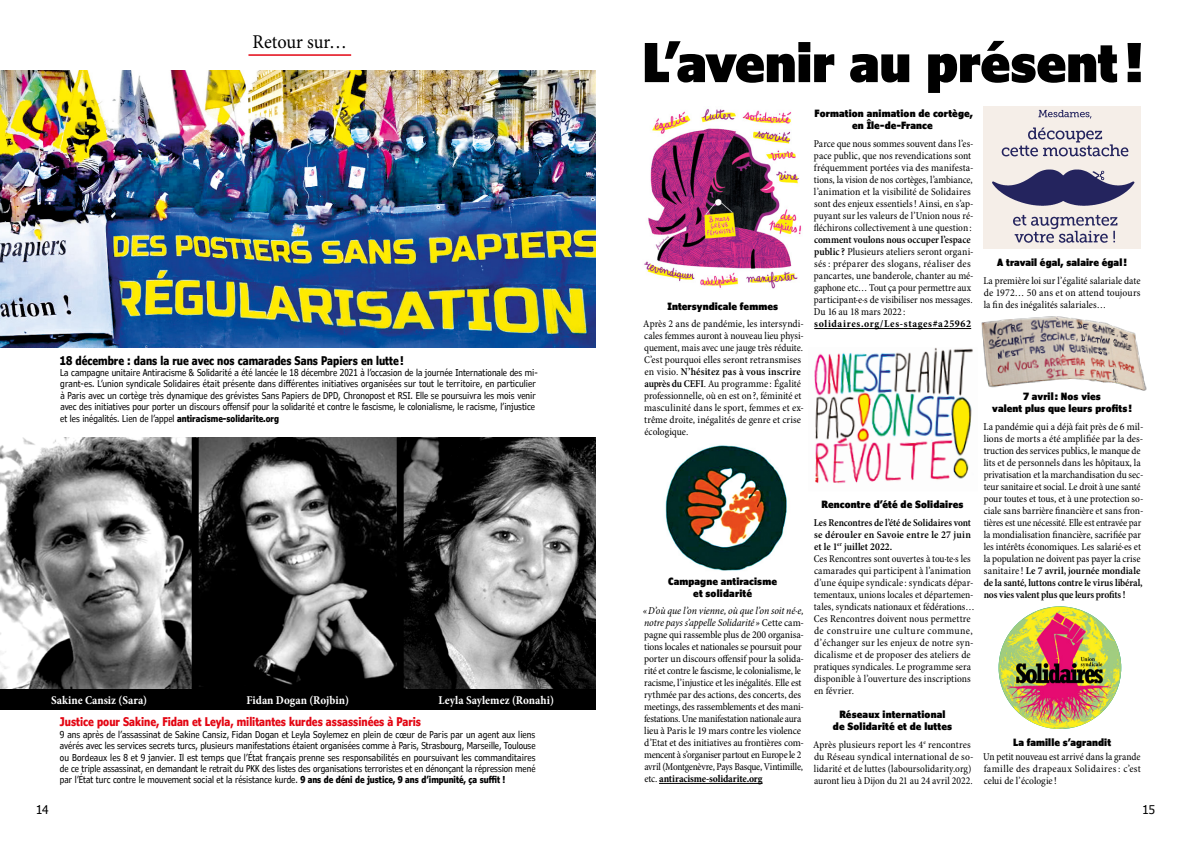
<style>
.page{position:relative;width:1191px;height:842px;background:#fff}
.page>*{position:absolute;margin:0;border:0;box-sizing:border-box;transform-origin:0 0}
.t1{font:900 condensed 53.8px "Verdana Pro";letter-spacing:-.005em;color:#000}
.t2{font:19.5px "Minion Pro";color:#000;scale:.94 1}
.t3{font:700 condensed 12px "Verdana Pro";color:#e30613;scale:.9 1}
.t4{font:700 condensed 12px "Minion Pro";color:#fff}
.t5{font:700 condensed 12px "Verdana Pro";color:#000;scale:.9 1}
.t6{font:condensed 12px "Verdana Pro";color:#000}
.t7{font:condensed 10.5px/12px "Minion Pro";letter-spacing:-.005em;color:#000}
.t8{font:700 condensed 10.5px "Minion Pro";letter-spacing:.06em;color:#000}
.t9{font:900 condensed 10px/12px "Verdana Pro";letter-spacing:.015em;color:#000;text-align:center}
.t10{font:condensed 9.5px/11.4px "Verdana Pro";color:#000;text-align:justify;scale:.91 1}
.t11{font:condensed 9.5px/11.4px "Verdana Pro";color:#000;scale:.9 1}
.s1{font-weight:700}
.s2{font-weight:600}
.s3{font-style:italic}
</style>
<div class="page">
<hr style="left:248px;top:54px;width:103px;height:2px;background:#e30613">
<hr style="left:659px;top:783px;width:103px;height:1px;background:#000">
<hr style="left:814px;top:328px;width:157px;height:1px;background:#000">
<img style="left:0;top:70px;width:595px;height:277px">
<img style="left:404px;top:437px;width:191px;height:252px">
<svg style="left:199px;top:437px;width:198px;height:252px;background:#464646"></svg>
<img style="left:0;top:437px;width:192px;height:252px">
<img style="left:814px;top:347px;width:159px;height:137px">
<div style="left:192px;top:437px;width:7px;height:272px;background:#000"></div>
<div style="left:397px;top:437px;width:7px;height:272px;background:#000"></div>
<div style="left:0;top:689px;width:595px;height:20px;background:#000"></div>
<img style="left:998px;top:606px;width:123px;height:123px;border-radius:61px">
<img style="left:983px;top:106px;width:158px;height:143px">
<img style="left:644px;top:109px;width:158px;height:180px">
<img style="left:981px;top:316px;width:166px;height:75px">
<img style="left:665px;top:445px;width:122px;height:126px">
<h2 class="t2" style="left:253px;top:29px;width:102px">Retour sur…</h2>
<p class="t5" style="left:60px;top:352px;width:384px">18 décembre : dans la rue avec nos camarades Sans Papiers en lutte!</p>
<p class="t11" style="left:60px;top:367px;width:532px">La campagne unitaire Antiracisme &amp; Solidarité a été lancée le 18 décembre 2021 à l’occasion de la journée Internationale des mi&shy;grant-es. L’union syndicale Solidaires était présente dans différentes initiatives organisées sur tout le territoire, en particulier à Paris avec un cortège très dynamique des grévistes Sans Papiers de DPD, Chronopost et RSI. Elle se poursuivra les mois venir avec des initiatives pour porter un discours offensif pour la solidarité et contre le fascisme, le colonialisme, le racisme, l’injustice et les inégalités. Lien de l’appel <span class="s1">antiracisme-solidarite.org</span></p>
<p class="t4" style="left:51px;top:693px;width:97px">Sakine Cansiz (Sara)</p>
<p class="t4" style="left:246px;top:693px;width:104px">Fidan Dogan (Rojbin)</p>
<p class="t4" style="left:438px;top:693px;width:117px">Leyla Saylemez (Ronahi)</p>
<p class="t3" style="left:60px;top:714px;width:403px">Justice pour Sakine, Fidan et Leyla, militantes kurdes assassinées à Paris</p>
<p class="t10" style="left:60px;top:729px;width:524px">9 ans après de l’assassinat de Sakine Cansiz, Fidan Dogan et Leyla Soylemez en plein de cœur de Paris par un agent aux liens avérés avec les services secrets turcs, plusieurs manifestations étaient organisées comme à Paris, Strasbourg, Marseille, Toulouse ou Bordeaux les 8 et 9 janvier. Il est temps que l’État français prenne ses responsabilités en poursuivant les commanditaires de ce triple assassinat, en demandant le retrait du PKK des listes des organisations terroristes et en dénonçant la répression mené par l’État turc contre le mouvement social et la résistance kurde. <span class="s1">9 ans de déni de justice, 9 ans d’impunité, ça suffit !</span></p>
<h1 class="t1" style="left:642px;top:25px;width:503px">L’avenir au présent!</h1>
<p class="t9" style="left:667px;top:300px;width:112px">Intersyndicale femmes</p>
<p class="t7" style="left:643px;top:318px;width:162px">Après 2 ans de pandémie, les intersyndi&shy;cales femmes auront à nouveau lieu physi&shy;quement, mais avec une jauge très réduite.<br>C’est pourquoi elles seront retransmises en visio. <span class="s2">N’hésitez pas à vous inscrire auprès du CEFI</span>. Au programme: Égalité professionnelle, où en est on?, féminité et masculinité dans le sport, femmes et ex&shy;trême droite, inégalités de genre et crise écologique.</p>
<p class="t9" style="left:814px;top:108px;width:160px">Formation animation de cortège, en Île-de-France</p>
<p class="t7" style="left:813px;top:139px;width:161px">Parce que nous sommes souvent dans l’es&shy;pace public, que nos revendications sont fréquemment portées via des manifesta&shy;tions, la vision de nos cortèges, l’ambiance, l’animation et la visibilité de Solidaires sont des enjeux essentiels! Ainsi, en s’ap&shy;puyant sur les valeurs de l’Union nous ré&shy;fléchirons collectivement à une question:</p>
<p class="t7" style="left:813px;top:235px;width:161px"><span class="s2">comment voulons nous occuper l’espace public?</span> Plusieurs ateliers seront organi&shy;sés: préparer des slogans, réaliser des pancartes, une banderole, chanter au mé&shy;gaphone etc… Tout ça pour permettre aux participant·e·s de visibiliser nos messages.<br>Du 16 au 18 mars 2022 :</p>
<p class="t8" style="left:814px;top:318px;width:158px">solidaires.org/Les-stages#a25962</p>
<p class="t9" style="left:668px;top:575px;width:110px">Campagne antiracisme et solidarité</p>
<p class="t7" style="left:643px;top:605px;width:163px"><span class="s3">«D’où que l’on vienne, où que l’on soit né·e, notre pays s’appelle Solidarité»</span> Cette cam&shy;pagne qui rassemble plus de 200 organisa&shy;tions locales et nationales se poursuit pour porter un discours offensif pour la solida&shy;rité et contre le fascisme, le colonialisme, le racisme, l’injustice et les inégalités. Elle est rythmée par des actions, des concerts, des meetings, des rassemblements et des mani&shy;festations. Une manifestation nationale aura lieu à Paris le 19 mars contre les violence d’Etat et des initiatives au frontières com&shy;mencent à s’organiser partout en Europe le 2 avril (Montgenèvre, Pays Basque, Vintimille, etc. <span class="s1">antiracisme-solidarite.org</span></p>
<p class="t9" style="left:821px;top:498px;width:144px">Rencontre d’été de Solidaires</p>
<p class="t7" style="left:813px;top:517px;width:162px"><span class="s2">Les Rencontres de l’été de Solidaires vont se dérouler en Savoie entre le 27 juin et le 1</span><sup>er</sup> <span class="s2">juillet 2022.<br></span>Ces Rencontres sont ouvertes à tou·te·s les camarades qui participent à l’animation d’une équipe syndicale: syndicats dépar&shy;tementaux, unions locales et départemen&shy;tales, syndicats nationaux et fédérations… Ces Rencontres doivent nous permettre de construire une culture commune, d’échanger sur les enjeux de notre syn&shy;dicalisme et de proposer des ateliers de pratiques syndicales. Le programme sera disponible à l’ouverture des inscriptions en février.</p>
<p class="t9" style="left:833px;top:708px;width:121px">Réseaux international de Solidarité et de luttes</p>
<p class="t7" style="left:813px;top:739px;width:162px">Après plusieurs report les 4<sup>e</sup> rencontres du Réseau syndical international de so&shy;lidarité et de luttes (laboursolidarity.org) auront lieu à Dijon du 21 au 24 avril 2022.</p>
<p class="t9" style="left:997px;top:256px;width:131px">A travail égal, salaire égal!</p>
<p class="t7" style="left:983px;top:275px;width:159px;text-align:justify">La première loi sur l’égalité salariale date de 1972… 50 ans et on attend toujours la fin des inégalités salariales…</p>
<p class="t9" style="left:992px;top:390px;width:141px">7 avril: Nos vies<br>valent plus que leurs profits!</p>
<p class="t7" style="left:983px;top:421px;width:161px">La pandémie qui a déjà fait près de 6 mil&shy;lions de morts a été amplifiée par la des&shy;truction des services publics, le manque de lits et de personnels dans les hôpitaux, la privatisation et la marchandisation du sec&shy;teur sanitaire et social. Le droit à une santé pour toutes et tous, et à une protection so&shy;ciale sans barrière financière et sans fron&shy;tières est une nécessité. Elle est entravée par la mondialisation financière, sacrifiée par les intérêts économiques. Les salarié·es et la population ne doivent pas payer la crise sanitaire! <span class="s2">Le 7 avril, journée mondiale de la santé, luttons contre le virus libéral, nos vies valent plus que leurs profits !</span></p>
<p class="t9" style="left:1013px;top:736px;width:99px">La famille s’agrandit</p>
<p class="t7" style="left:983px;top:751px;width:159px;text-align:justify">Un petit nouveau est arrivé dans la grande famille des drapeaux Solidaires: c’est celui de l’écologie!</p>
<p class="t6" style="left:36px;top:802px;width:14px">14</p>
<p class="t6" style="left:1142px;top:802px;width:14px">15</p>
</div>
